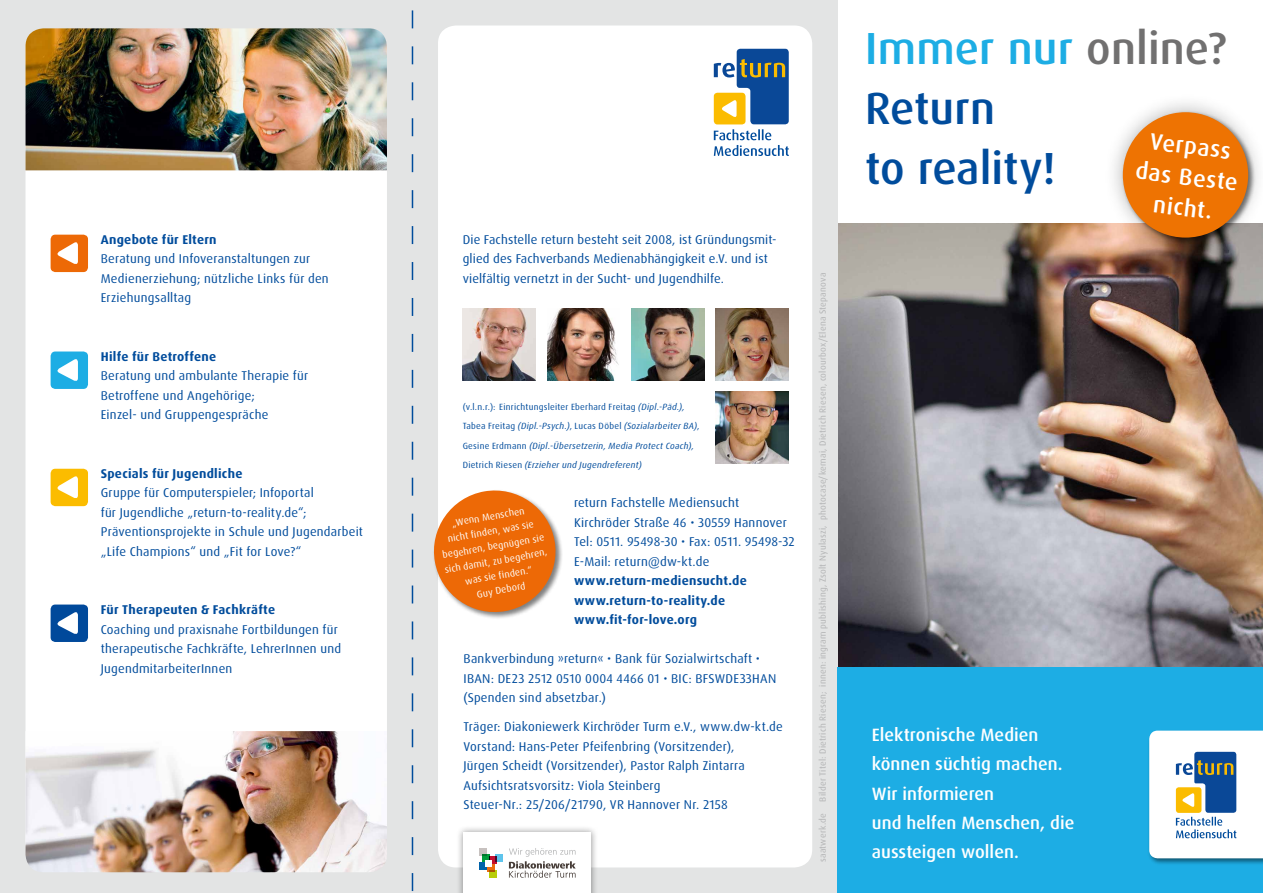
<style>
.page{position:relative;width:1263px;height:893px;background:#fff}
.page>*{position:absolute;margin:0;border:0;box-sizing:border-box;transform-origin:0 0}
.t1{font:500 45px/60px "Dax OT";letter-spacing:.005em;color:#004c9c}
.t2{font:500 23.25px/31px "Dax OT";color:#fff;text-align:center}
.t3{font:500 17.85px/29.2px "Dax OT";letter-spacing:.005em;color:#fff}
.t4{font:12.75px/19.5px "Dax OT";letter-spacing:.02em;color:#004c9c}
.t5{font:700 12.75px/19.5px "Dax OT";letter-spacing:.02em;color:#004c9c}
.t6{font:9.75px/14.9px "Dax OT";color:#fff;text-align:center}
.t7{font:italic 9px/19.5px "Dax OT";letter-spacing:.025em;color:#004c9c}
.t8{font:9px "Dax OT";letter-spacing:.03em;color:#b2b3b4}
.s1{font-style:normal}
.s2{color:#1dade4}
.s3{color:#717070}
</style>
<div class="page">
<img style="left:838px;top:223px;width:425px;height:445px">
<div style="left:0;top:0;width:838px;height:893px;background:#e3e4e4"></div>
<div style="left:838px;top:668px;width:425px;height:225px;background:#1dade4"></div>
<div style="left:1147px;top:729px;width:116px;height:137px;background:#000;opacity:.5"></div>
<svg style="left:1149px;top:731px;width:114px;height:127px;background:#d0d9de"></svg>
<div style="left:438px;top:26px;width:374px;height:841px;background:#fff;border-radius:18px"></div>
<svg style="left:714px;top:49px;width:75px;height:107px"></svg>
<img style="left:463px;top:308px;width:72px;height:73px">
<img style="left:547px;top:308px;width:72px;height:73px">
<img style="left:631px;top:308px;width:73px;height:73px">
<img style="left:716px;top:391px;width:72px;height:73px">
<img style="left:716px;top:308px;width:72px;height:73px">
<div style="left:432px;top:489px;width:131px;height:131px;background:#000;opacity:.5"></div>
<svg style="left:432px;top:489px;width:128px;height:128px"></svg>
<svg style="left:412px;top:10px;width:1px;height:881px"></svg>
<div style="left:456px;top:825px;width:143px;height:68px;background:#000;opacity:.4"></div>
<div style="left:463px;top:833px;width:128px;height:60px;background:#fff"></div>
<div style="left:489px;top:856px;width:8px;height:8px;background:#c51030"></div>
<div style="left:482px;top:854px;width:7px;height:8px;background:#009d3b"></div>
<div style="left:479px;top:848px;width:8px;height:8px;background:#c7c1bf"></div>
<div style="left:479px;top:862px;width:8px;height:8px;background:#0062a9"></div>
<svg style="left:487px;top:864px;width:8px;height:8px"></svg>
<div style="left:489px;top:870px;width:8px;height:8px;background:#b8cd08"></div>
<svg style="left:495px;top:854px;width:7px;height:8px"></svg>
<svg style="left:485px;top:860px;width:6px;height:6px"></svg>
<svg style="left:509px;top:848px;width:67px;height:30px"></svg>
<div style="left:26px;top:29px;width:361px;height:838px;background:#fff;border-radius:18px"></div>
<img style="left:26px;top:731px;width:361px;height:141px">
<svg style="left:51px;top:235px;width:37px;height:37px"></svg>
<svg style="left:51px;top:469px;width:37px;height:37px"></svg>
<svg style="left:51px;top:351px;width:37px;height:38px"></svg>
<svg style="left:51px;top:605px;width:37px;height:37px"></svg>
<img style="left:26px;top:28px;width:361px;height:142px">
<div style="left:1103px;top:93px;width:160px;height:164px;background:#000;opacity:.31"></div>
<div style="left:1123px;top:112px;width:125px;height:126px;background:#ee7302;border-radius:50%"></div>
<p class="t5" style="left:101px;top:230px;width:117px">Angebote für Eltern</p>
<p class="t4" style="left:101px;top:249px;width:229px">Beratung und Infoveranstaltungen zur<br>Medienerziehung; nützliche Links für den<br>Erziehungsalltag</p>
<p class="t5" style="left:101px;top:347px;width:117px">Hilfe für Betroffene</p>
<p class="t4" style="left:101px;top:366px;width:209px">Beratung und ambulante Therapie für<br>Betroffene und Angehörige;<br>Einzel- und Gruppengespräche</p>
<p class="t5" style="left:101px;top:464px;width:143px">Specials für Jugendliche</p>
<p class="t4" style="left:101px;top:483px;width:264px">Gruppe für Computerspieler; Infoportal<br>für Jugendliche „return-to-reality.de“; Präventionsprojekte in Schule und Jugendarbeit „Life Champions“ und „Fit for Love?“</p>
<p class="t5" style="left:101px;top:600px;width:176px">Für Therapeuten &amp; Fachkräfte</p>
<p class="t4" style="left:101px;top:620px;width:242px">Coaching und praxisnahe Fortbildungen für therapeutische Fachkräfte, LehrerInnen und<br>JugendmitarbeiterInnen</p>
<p class="t4" style="left:463px;top:230px;width:315px">Die Fachstelle return besteht seit 2008, ist Gründungsmit&shy;glied des Fachverbands Medienabhängigkeit e.V. und ist vielfältig vernetzt in der Sucht- und Jugendhilfe.</p>
<p class="t7" style="left:463px;top:397px;width:238px"><span class="s1">(v.l.n.r.): Einrichtungsleiter Eberhard Freitag</span> (Dipl.-Päd.), <span class="s1">Tabea Freitag</span> (Dipl.-Psych.)<span class="s1">, Lucas Döbel</span> (Sozialarbeiter BA)<span class="s1">, Gesine Erdmann</span> (Dipl.-Übersetzerin, Media Protect Coach), <span class="s1">Dietrich Riesen</span> (Erzieher und Jugendreferent)</p>
<p class="t6" style="left:436px;top:519px;width:105px;rotate:-10deg">„Wenn Menschen<br>nicht finden, was sie begehren, begnügen sie sich damit, zu begehren, was sie finden.“<br>Guy Debord</p>
<p class="t4" style="left:574px;top:493px;width:222px">return Fachstelle Mediensucht Kirchröder Straße 46 • 30559 Hannover Tel: 0511. 95498-30 • Fax: 0511. 95498-32<br>E-Mail: return@dw-kt.de</p>
<p class="t5" style="left:574px;top:571px;width:174px">www.return-mediensucht.de www.return-to-reality.de www.fit-for-love.org</p>
<p class="t4" style="left:463px;top:649px;width:314px">Bankverbindung »return« • Bank für Sozialwirtschaft •<br>IBAN: DE23 2512 0510 0004 4466 01 • BIC: BFSWDE33HAN (Spenden sind absetzbar.)</p>
<p class="t4" style="left:463px;top:717px;width:321px">Träger: Diakoniewerk Kirchröder Turm e.V., www.dw-kt.de Vorstand: Hans-Peter Pfeifenbring (Vorsitzender),<br>Jürgen Scheidt (Vorsitzender), Pastor Ralph Zintarra Aufsichtsratsvorsitz: Viola Steinberg<br>Steuer-Nr.: 25/206/21790, VR Hannover Nr. 2158</p>
<p class="t8" style="left:817px;top:802px;width:530px;rotate:-90deg">Bilder Titel: Dietrich Riesen; innen: ingram publishing, Zsolt Nyulaszi, photocase/kemai, Dietrich Riesen, colourbox/Elena Stepanova</p>
<p class="t8" style="left:817px;top:862px;width:50px;rotate:-90deg">saatwerk.de</p>
<h1 class="t1" style="left:865px;top:19px;width:363px"><span class="s2">Immer nur</span> <span class="s3">online?<br></span>Return<br>to reality!</h1>
<h2 class="t2" style="left:1141px;top:124px;width:104px;rotate:7deg">Verpass das Beste nicht.</h2>
<h3 class="t3" style="left:872px;top:720px;width:204px">Elektronische Medien können süchtig machen.<br>Wir informieren<br>und helfen Menschen, die aussteigen wollen.</h3>
</div>
